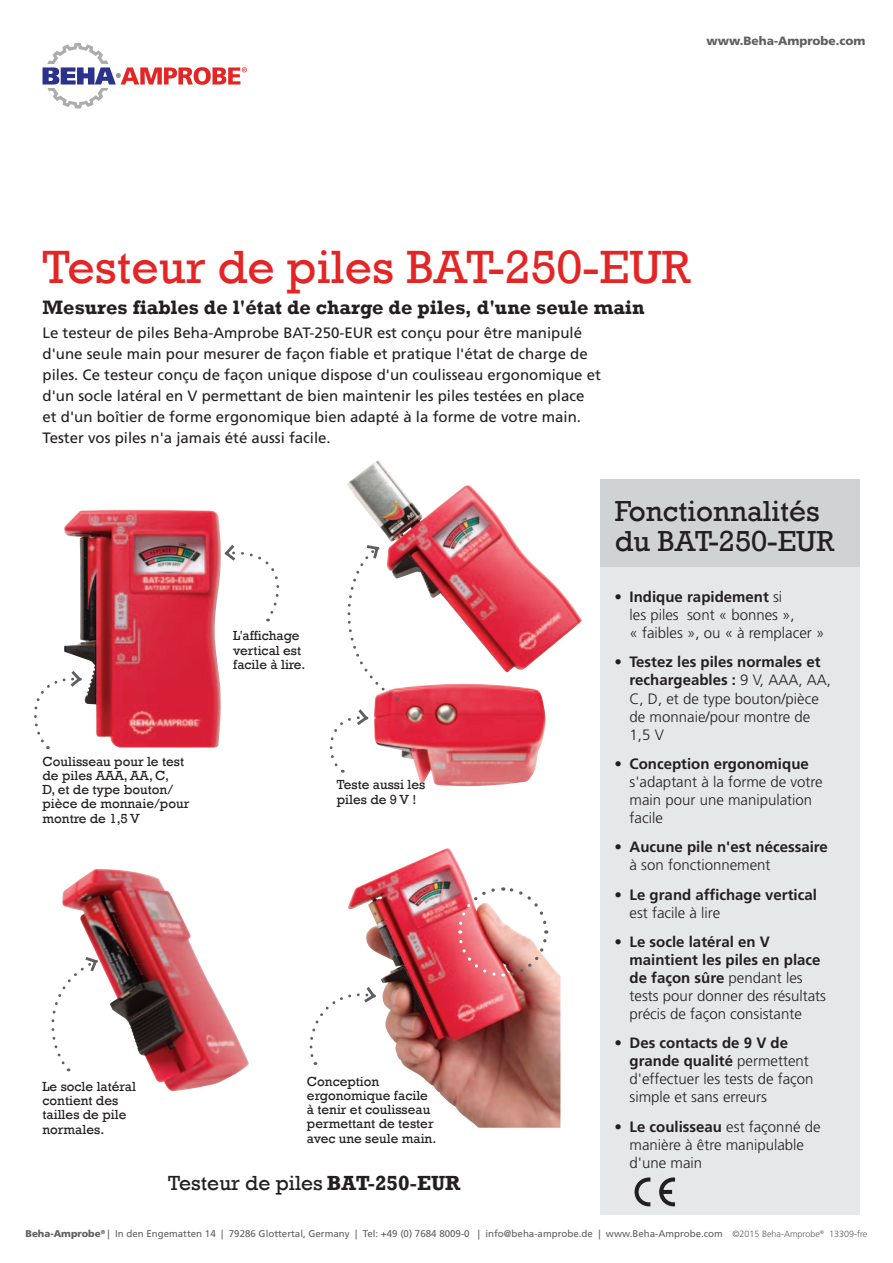
<style>
.page{position:relative;width:893px;height:1263px;background:#fff}
.page>*{position:absolute;margin:0;border:0;box-sizing:border-box;transform-origin:0 0}
.t1{font:47.85px "Rockwell";color:#e32525}
.t2{font:29.7px/29.7px "Rockwell";color:#231f20}
.t3{font:21px "Rockwell";color:#231f20}
.t4{font:700 19.95px "Rockwell";color:#231f20}
.t5{font:300 15px/18px "Frutiger LT Std";color:#231f20}
.t6{font:15px/21px "Frutiger LT Std";color:#231f20}
.t7{font:700 15px "Frutiger LT Std";color:#231f20}
.t8{font:13.5px/14.2px "Rockwell";color:#231f20}
.t9{font:900 12px "Frutiger LT Std";color:#5f5f62}
.t10{font:9.75px "Frutiger LT Std";color:#5f5f62}
.t11{font:300 9px "Frutiger LT Std";color:#5f5f62}
.s1{font-weight:700}
.s2{font-weight:900}
</style>
<div class="page">
<svg style="left:43px;top:43px;width:204px;height:66px"></svg>
<div style="left:600px;top:480px;width:260px;height:735px;background:#e6e7e9"></div>
<div style="left:600px;top:480px;width:260px;height:87px;background:#d1d2d4"></div>
<img style="left:347px;top:460px;width:235px;height:213px">
<img style="left:374px;top:684px;width:172px;height:103px">
<svg style="left:329px;top:709px;width:40px;height:64px"></svg>
<svg style="left:347px;top:543px;width:51px;height:157px"></svg>
<img style="left:62px;top:869px;width:187px;height:222px">
<svg style="left:51px;top:955px;width:48px;height:116px"></svg>
<img style="left:64px;top:510px;width:157px;height:238px">
<svg style="left:34px;top:668px;width:50px;height:81px"></svg>
<svg style="left:224px;top:545px;width:56px;height:76px"></svg>
<img style="left:348px;top:848px;width:212px;height:280px">
<svg style="left:309px;top:984px;width:69px;height:81px"></svg>
<svg style="left:456px;top:885px;width:93px;height:93px"></svg>
<svg style="left:634px;top:1177px;width:16px;height:29px"></svg>
<svg style="left:659px;top:1177px;width:16px;height:29px"></svg>
<p class="t9" style="left:706px;top:33px;width:161px">www.Beha-Amprobe.com</p>
<h1 class="t1" style="left:43px;top:240px;width:650px">Testeur de piles BAT-250-EUR</h1>
<h3 class="t4" style="left:43px;top:295px;width:603px">Mesures fiables de l'état de charge de piles, d'une seule main</h3>
<p class="t6" style="left:43px;top:322px;width:560px">Le testeur de piles Beha-Amprobe BAT-250-EUR est conçu pour être manipulé d'une seule main pour mesurer de façon fiable et pratique l'état de charge de piles. Ce testeur conçu de façon unique dispose d'un coulisseau ergonomique et d'un socle latéral en V permettant de bien maintenir les piles testées en place et d'un boîtier de forme ergonomique bien adapté à la forme de votre main.<br>Tester vos piles n'a jamais été aussi facile.</p>
<p class="t8" style="left:43px;top:754px;width:148px">Coulisseau pour le test de piles AAA, AA, C,<br>D, et de type bouton/ pièce de monnaie/pour montre de 1,5 V</p>
<p class="t8" style="left:233px;top:629px;width:74px">L'affichage vertical est facile à lire.</p>
<p class="t8" style="left:337px;top:778px;width:90px">Teste aussi les piles de 9 V !</p>
<p class="t8" style="left:43px;top:1079px;width:95px">Le socle latéral contient des tailles de pile normales.</p>
<p class="t8" style="left:307px;top:1074px;width:131px">Conception ergonomique facile à tenir et coulisseau permettant de tester avec une seule main.</p>
<h3 class="t3" style="left:168px;top:1171px;width:294px">Testeur de piles <span class="s1">BAT-250-EUR</span></h3>
<h2 class="t2" style="left:615px;top:496px;width:221px">Fonctionnalités du BAT-250-EUR</h2>
<p class="t5" style="left:630px;top:588px;width:196px;text-indent:-15px"><span class="s1">• Indique rapidement</span> si<br>les piles sont « bonnes »,<br>« faibles », ou « à remplacer »</p>
<p class="t5" style="left:630px;top:653px;width:203px;text-indent:-15px"><span class="s1">• Testez les piles normales et rechargeables :</span> 9 V, AAA, AA,<br>C, D, et de type bouton/pièce de monnaie/pour montre de<br>1,5 V</p>
<p class="t7" style="left:614px;top:755px;width:196px">• Conception ergonomique</p>
<p class="t5" style="left:630px;top:773px;width:195px">s'adaptant à la forme de votre main pour une manipulation facile</p>
<p class="t7" style="left:614px;top:838px;width:215px">• Aucune pile n'est nécessaire</p>
<p class="t5" style="left:630px;top:856px;width:142px">à son fonctionnement</p>
<p class="t7" style="left:614px;top:885px;width:204px">• Le grand affichage vertical</p>
<p class="t5" style="left:630px;top:903px;width:92px">est facile à lire</p>
<p class="t5" style="left:630px;top:933px;width:198px;text-indent:-15px"><span class="s1">• Le socle latéral en V maintient les piles en place de façon sûre</span> pendant les tests pour donner des résultats précis de façon consistante</p>
<p class="t5" style="left:630px;top:1034px;width:185px;text-indent:-15px"><span class="s1">• Des contacts de 9 V de grande qualité</span> permettent d'effectuer les tests de façon simple et sans erreurs</p>
<p class="t5" style="left:630px;top:1117px;width:192px;text-indent:-15px"><span class="s1">• Le coulisseau</span> est façonné de manière à être manipulable d'une main</p>
<p class="t10" style="left:26px;top:1228px;width:699px"><span class="s2">Beha-Amprobe</span><sup>®</sup> | In den Engematten 14 | 79286 Glottertal, Germany | Tel: +49 (0) 7684 8009-0 | info@beha-amprobe.de | www.Beha-Amprobe.com</p>
<p class="t11" style="left:829px;top:1229px;width:40px">13309-fre</p>
<p class="t11" style="left:732px;top:1229px;width:93px">©2015 Beha-Amprobe<sup>®</sup></p>
</div>
